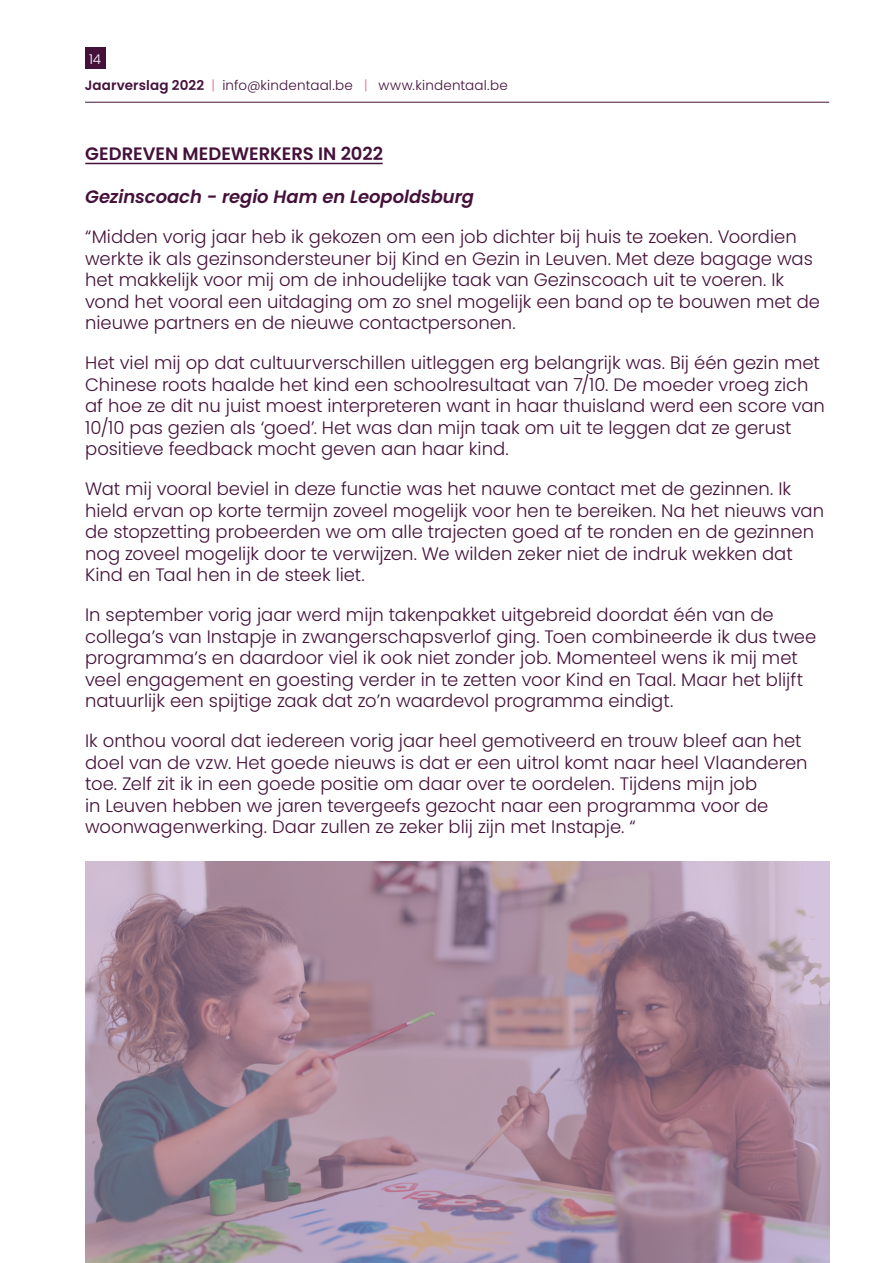
<style>
.page{position:relative;width:893px;height:1263px;background:#fff}
.page>*{position:absolute;margin:0;border:0;box-sizing:border-box;transform-origin:0 0}
.t1{font:300 18px/21.6px "Poppins";color:#44113a}
.t2{font:italic 600 18px "Poppins";letter-spacing:-.005em;color:#44113a}
.t3{font:600 18px "Poppins";color:#44113a}
.t4{font:300 13.5px/26.2px "Poppins";letter-spacing:.015em;color:#44113a}
.s1{color:#fff}
.s2{font-weight:600}
.s3{color:#e66694}
</style>
<div class="page">
<hr style="left:85px;top:163px;width:298px;height:1px;background:#44113a">
<svg style="left:85px;top:861px;width:745px;height:402px;background:#a3889a"></svg>
<div style="left:85px;top:48px;width:20px;height:21px;background:#44113a"></div>
<hr style="left:85px;top:102px;width:744px;height:1px;background:#44113a">
<p class="t4" style="left:85px;top:46px;width:424px;text-indent:4px"><span class="s1">14<br></span><span class="s2">Jaarverslag 2022</span> <span class="s3">|</span> info@kindentaal.be <span class="s3">|</span> www.kindentaal.be</p>
<h1 class="t3" style="left:85px;top:143px;width:299px">GEDREVEN MEDEWERKERS IN 2022</h1>
<h1 class="t2" style="left:85px;top:187px;width:390px">Gezinscoach - regio Ham en Leopoldsburg</h1>
<h1 class="t1" style="left:85px;top:226px;width:736px">“Midden vorig jaar heb ik gekozen om een job dichter bij huis te zoeken. Voordien werkte ik als gezinsondersteuner bij Kind en Gezin in Leuven. Met deze bagage was het makkelijk voor mij om de inhoudelijke taak van Gezinscoach uit te voeren. Ik vond het vooral een uitdaging om zo snel mogelijk een band op te bouwen met de nieuwe partners en de nieuwe contactpersonen.</h1>
<h1 class="t1" style="left:85px;top:352px;width:741px">Het viel mij op dat cultuurverschillen uitleggen erg belangrijk was. Bij één gezin met Chinese roots haalde het kind een schoolresultaat van 7/10. De moeder vroeg zich af hoe ze dit nu juist moest interpreteren want in haar thuisland werd een score van 10/10 pas gezien als ‘goed’. Het was dan mijn taak om uit te leggen dat ze gerust positieve feedback mocht geven aan haar kind.</h1>
<h1 class="t1" style="left:85px;top:478px;width:740px">Wat mij vooral beviel in deze functie was het nauwe contact met de gezinnen. Ik hield ervan op korte termijn zoveel mogelijk voor hen te bereiken. Na het nieuws van de stopzetting probeerden we om alle trajecten goed af te ronden en de gezinnen nog zoveel mogelijk door te verwijzen. We wilden zeker niet de indruk wekken dat Kind en Taal hen in de steek liet.</h1>
<h1 class="t1" style="left:85px;top:604px;width:733px">In september vorig jaar werd mijn takenpakket uitgebreid doordat één van de collega’s van Instapje in zwangerschapsverlof ging. Toen combineerde ik dus twee programma’s en daardoor viel ik ook niet zonder job. Momenteel wens ik mij met veel engagement en goesting verder in te zetten voor Kind en Taal. Maar het blijft natuurlijk een spijtige zaak dat zo’n waardevol programma eindigt.</h1>
<h1 class="t1" style="left:85px;top:730px;width:724px">Ik onthou vooral dat iedereen vorig jaar heel gemotiveerd en trouw bleef aan het doel van de vzw. Het goede nieuws is dat er een uitrol komt naar heel Vlaanderen toe. Zelf zit ik in een goede positie om daar over te oordelen. Tijdens mijn job<br>in Leuven hebben we jaren tevergeefs gezocht naar een programma voor de woonwagenwerking. Daar zullen ze zeker blij zijn met Instapje. “</h1>
</div>
